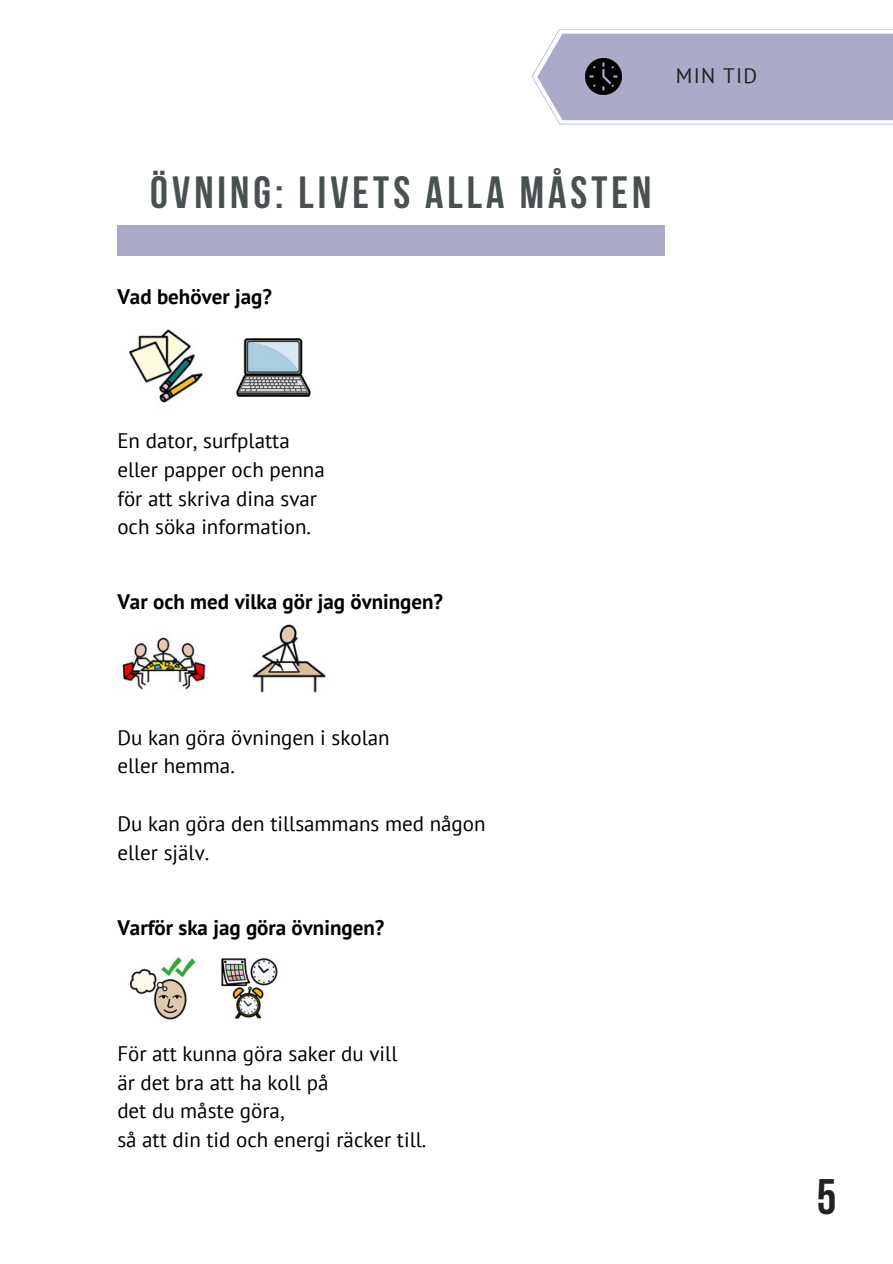
<style>
.page{position:relative;width:893px;height:1264px;background:#fff}
.page>*{position:absolute;margin:0;border:0;box-sizing:border-box;transform-origin:0 0}
.t1{font:700 49.65px "Bebas Neue";color:#222}
.t2{font:700 45px "Bebas Neue";letter-spacing:.09em;color:#495052}
.t3{font:21px "PT Sans";color:#000}
.t4{font:700 21px "PT Sans";color:#000}
.t5{font:21px "PT Sans";letter-spacing:.06em;color:#222}
</style>
<div class="page">
<div style="left:117px;top:226px;width:548px;height:29px;background:#ababc9"></div>
<img style="left:122px;top:637px;width:84px;height:53px">
<img style="left:252px;top:624px;width:74px;height:69px">
<img style="left:129px;top:329px;width:74px;height:74px">
<svg style="left:531px;top:29px;width:361px;height:95px;background:#b6b6d0"></svg>
<img style="left:585px;top:58px;width:36px;height:36px">
<img style="left:236px;top:338px;width:75px;height:59px">
<img style="left:221px;top:958px;width:57px;height:61px">
<img style="left:130px;top:957px;width:66px;height:63px">
<p class="t5" style="left:675px;top:62px;width:83px">MIN TID</p>
<p class="t2" style="left:150px;top:174px;width:502px">ÖVNING: LIVETS ALLA MÅSTEN</p>
<p class="t4" style="left:117px;top:283px;width:156px">Vad behöver jag?</p>
<p class="t3" style="left:117px;top:426px;width:174px">En dator, surfplatta</p>
<p class="t3" style="left:117px;top:455px;width:209px">eller papper och penna</p>
<p class="t3" style="left:117px;top:484px;width:201px">för att skriva dina svar</p>
<p class="t3" style="left:117px;top:513px;width:195px">och söka information.</p>
<p class="t4" style="left:117px;top:587px;width:327px">Var och med vilka gör jag övningen?</p>
<p class="t3" style="left:117px;top:723px;width:274px">Du kan göra övningen i skolan</p>
<p class="t3" style="left:117px;top:752px;width:119px">eller hemma.</p>
<p class="t3" style="left:117px;top:809px;width:370px">Du kan göra den tillsammans med någon</p>
<p class="t3" style="left:117px;top:838px;width:93px">eller själv.</p>
<p class="t4" style="left:117px;top:913px;width:268px">Varför ska jag göra övningen?</p>
<p class="t3" style="left:117px;top:1039px;width:281px">För att kunna göra saker du vill</p>
<p class="t3" style="left:117px;top:1068px;width:212px">är det bra att ha koll på</p>
<p class="t3" style="left:117px;top:1097px;width:169px">det du måste göra,</p>
<p class="t3" style="left:117px;top:1125px;width:310px">så att din tid och energi räcker till.</p>
<p class="t1" style="left:816px;top:1176px;width:21px">5</p>
</div>
